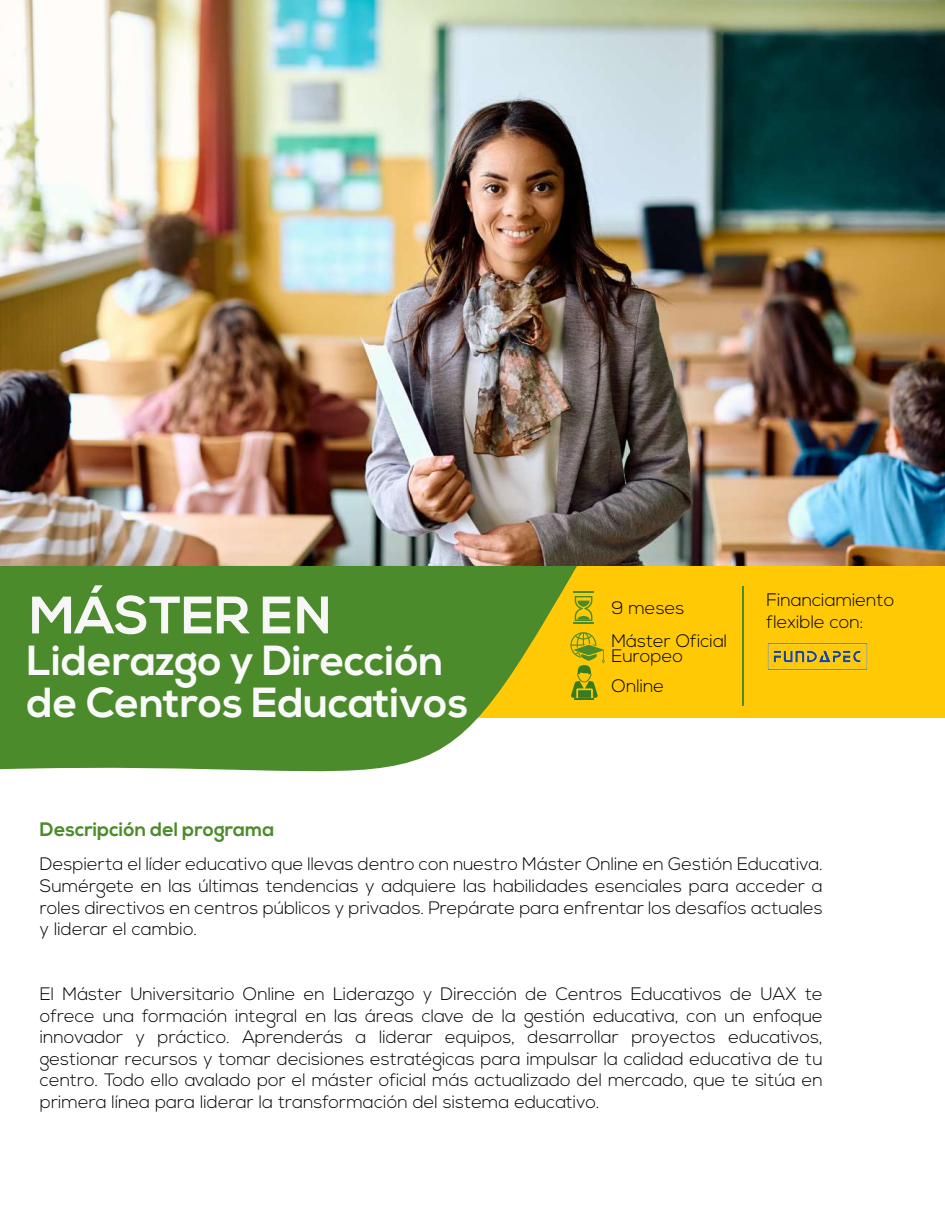
<style>
.page{position:relative;width:945px;height:1215px;background:#fff}
.page>*{position:absolute;margin:0;border:0;box-sizing:border-box;transform-origin:0 0}
.t1{font:700 52.5px "Nexa";color:#f7f7f7}
.t2{font:700 42px/42px "Nexa";color:#f9f9f9}
.t3{font:700 19.5px "Nexa";color:#4c8b2a}
.t4{font:300 18px/21.6px "Nexa";color:#000}
</style>
<div class="page">
<img style="left:0;top:0;width:945px;height:566px">
<div style="left:0;top:566px;width:945px;height:151px;background:#ffca05"></div>
<svg style="left:577px;top:592px;width:17px;height:32px"></svg>
<hr style="left:743px;top:586px;width:1px;height:120px;background:#4c8b2a">
<svg style="left:577px;top:632px;width:28px;height:68px"></svg>
<svg style="left:0;top:566px;width:577px;height:206px;background:#639637"></svg>
<img style="left:755px;top:642px;width:125px;height:76px">
<h1 class="t1" style="left:29px;top:585px;width:304px">MÁSTER EN</h1>
<h2 class="t2" style="left:27px;top:641px;width:443px">Liderazgo y Dirección de Centros Educativos</h2>
<p class="t3" style="left:40px;top:818px;width:236px">Descripción del programa</p>
<p class="t4" style="left:611px;top:593px;width:117px;line-height:32.7px">9 meses<br>Máster Oficial</p>
<p class="t4" style="left:611px;top:642px;width:73px;line-height:30px">Europeo<br>Online</p>
<p class="t4" style="left:767px;top:590px;width:129px">Financiamiento flexible con:</p>
<p class="t4" style="left:40px;top:854px;width:785px;text-align:justify">Despierta el líder educativo que llevas dentro con nuestro Máster Online en Gestión Educativa.<br>Sumérgete en las últimas tendencias y adquiere las habilidades esenciales para acceder a roles directivos en centros públicos y privados. Prepárate para enfrentar los desafíos actuales y liderar el cambio.</p>
<p class="t4" style="left:40px;top:984px;width:784px;text-align:justify">El Máster Universitario Online en Liderazgo y Dirección de Centros Educativos de UAX te ofrece una formación integral en las áreas clave de la gestión educativa, con un enfoque innovador y práctico. Aprenderás a liderar equipos, desarrollar proyectos educativos, gestionar recursos y tomar decisiones estratégicas para impulsar la calidad educativa de tu centro. Todo ello avalado por el máster oficial más actualizado del mercado, que te sitúa en primera línea para liderar la transformación del sistema educativo.</p>
</div>
